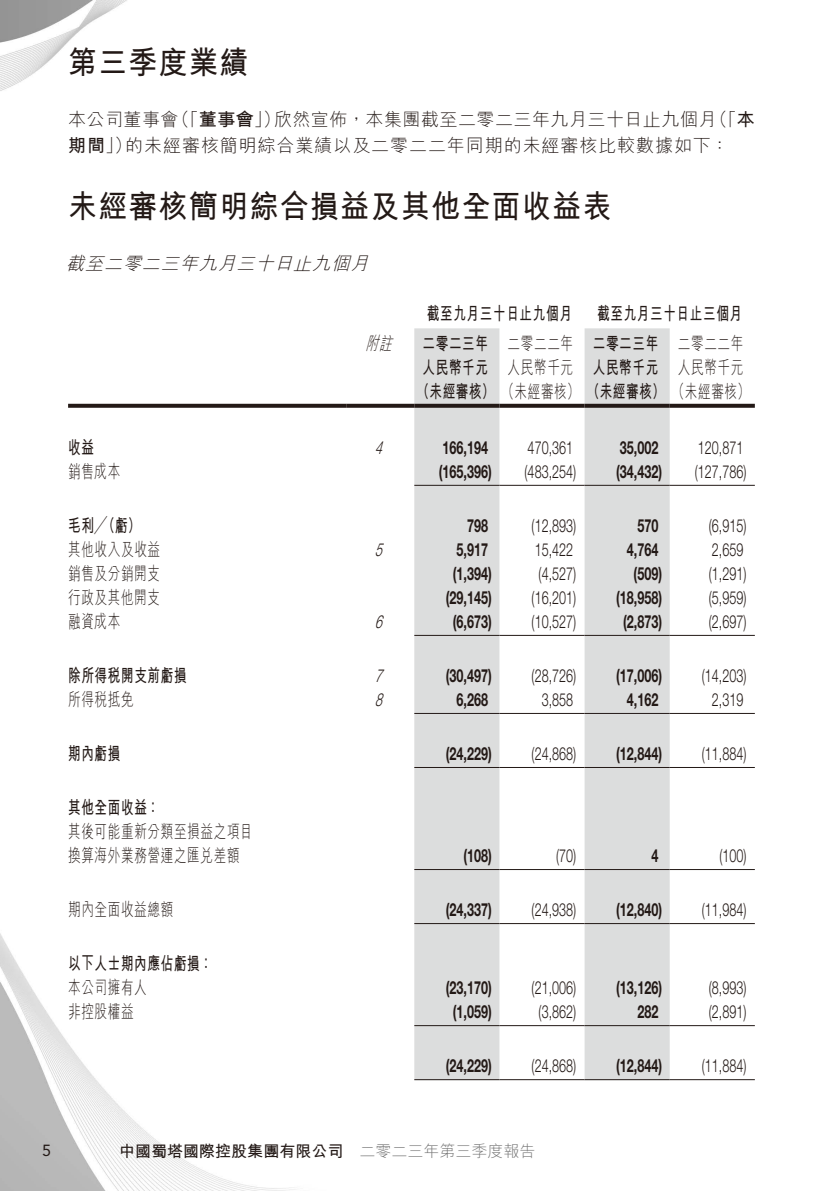
<style>
.page{position:relative;width:840px;height:1191px;background:#fff}
.page>*{position:absolute;margin:0;border:0;box-sizing:border-box;transform-origin:0 0}
.t1{font:700 32px "M Hei HK";letter-spacing:.05em;color:#231916;scale:.9 1}
.t2{font:300 18px "Helvetica Neue LT Std";color:#231916;scale:.7 1}
.t3{font:700 18px "Helvetica Neue LT Std";color:#231916;scale:.7 1}
.t4{font:700 18px/24px "M Hei HK";letter-spacing:.05em;color:#231916;scale:.7 1}
.t5{font:300 18px "M Hei HK";letter-spacing:.05em;color:#231916;scale:.7 1}
.t6{font:300 18px/26px "M Hei HK";letter-spacing:.05em;color:#231916}
.t7{font:300 18px "M Hei HK";letter-spacing:.025em;color:#231916}
.t8{font:italic 300 18px "M Hei HK";color:#231916}
.t9{font:italic 300 18px "Helvetica Neue LT Std";color:#231916;scale:.7 1}
.t10{font:700 18px "M Hei HK";letter-spacing:.05em;color:#231916}
.t11{font:italic 300 18px "M Hei HK";color:#231916;scale:.7 1}
.t12{font:700 16px "M Hei HK";color:#231916}
.t13{font:300 16px "M Hei HK";color:#727272}
.t14{font:16px "Avenir LT Std";color:#231916}
.s1{font-weight:700}
.s2{font-weight:300}
</style>
<div class="page">
<img style="left:0;top:0;width:755px;height:1191px">
<svg style="left:414px;top:328px;width:255px;height:751px;fill:#dcdddd"></svg>
<svg style="left:68px;top:404px;width:278px;height:4px"></svg>
<svg style="left:346px;top:404px;width:68px;height:4px"></svg>
<svg style="left:414px;top:404px;width:85px;height:4px"></svg>
<svg style="left:499px;top:404px;width:85px;height:4px"></svg>
<svg style="left:584px;top:404px;width:85px;height:4px"></svg>
<svg style="left:669px;top:404px;width:85px;height:4px"></svg>
<hr style="left:414px;top:485px;width:85px;height:1px;background:#231916">
<hr style="left:499px;top:485px;width:85px;height:1px;background:#231916">
<hr style="left:584px;top:485px;width:85px;height:1px;background:#231916">
<hr style="left:669px;top:485px;width:85px;height:1px;background:#231916">
<hr style="left:414px;top:635px;width:85px;height:1px;background:#231916">
<hr style="left:499px;top:635px;width:85px;height:1px;background:#231916">
<hr style="left:584px;top:635px;width:85px;height:1px;background:#231916">
<hr style="left:669px;top:635px;width:85px;height:1px;background:#231916">
<hr style="left:414px;top:713px;width:85px;height:1px;background:#231916">
<hr style="left:499px;top:713px;width:85px;height:1px;background:#231916">
<hr style="left:584px;top:713px;width:85px;height:1px;background:#231916">
<hr style="left:669px;top:713px;width:85px;height:1px;background:#231916">
<hr style="left:414px;top:767px;width:85px;height:1px;background:#231916">
<hr style="left:499px;top:767px;width:85px;height:1px;background:#231916">
<hr style="left:584px;top:767px;width:85px;height:1px;background:#231916">
<hr style="left:669px;top:767px;width:85px;height:1px;background:#231916">
<hr style="left:414px;top:869px;width:85px;height:1px;background:#231916">
<hr style="left:499px;top:869px;width:85px;height:1px;background:#231916">
<hr style="left:584px;top:869px;width:85px;height:1px;background:#231916">
<hr style="left:669px;top:869px;width:85px;height:1px;background:#231916">
<hr style="left:414px;top:923px;width:85px;height:1px;background:#231916">
<hr style="left:499px;top:923px;width:85px;height:1px;background:#231916">
<hr style="left:584px;top:923px;width:85px;height:1px;background:#231916">
<hr style="left:669px;top:923px;width:85px;height:1px;background:#231916">
<hr style="left:414px;top:1025px;width:85px;height:1px;background:#231916">
<hr style="left:499px;top:1025px;width:85px;height:1px;background:#231916">
<hr style="left:584px;top:1025px;width:85px;height:1px;background:#231916">
<hr style="left:669px;top:1025px;width:85px;height:1px;background:#231916">
<hr style="left:414px;top:1079px;width:85px;height:1px;background:#231916">
<hr style="left:499px;top:1079px;width:85px;height:1px;background:#231916">
<hr style="left:584px;top:1079px;width:85px;height:1px;background:#231916">
<hr style="left:669px;top:1079px;width:85px;height:1px;background:#231916">
<h1 class="t1" style="left:68px;top:39px;width:201px">第三季度業績</h1>
<p class="t6" style="left:172px;top:106px;width:110px">（「<span class="s1">董事會</span>」）</p>
<p class="t6" style="left:709px;top:106px;width:47px">（「<span class="s1">本</span></p>
<p class="t6" style="left:125px;top:106px;width:604px;text-indent:-57px">本公司董事會<br>的未經審核簡明綜合業績以及二零二二年同期的未經審核比較數據如下：</p>
<p class="t7" style="left:274px;top:110px;width:443px">欣然宣佈，本集團截至二零二三年九月三十日止九個月</p>
<p class="t10" style="left:68px;top:132px;width:65px">期間<span class="s2">」）</span></p>
<h1 class="t1" style="left:68px;top:183px;width:605px">未經審核簡明綜合損益及其他全面收益表</h1>
<p class="t8" style="left:66px;top:254px;width:308px">截至二零二三年九月三十日止九個月</p>
<p class="t4" style="left:597px;top:300px;width:208px">截至九月三十日止三個月</p>
<p class="t4" style="left:426px;top:300px;width:208px">截至九月三十日止九個月</p>
<p class="t11" style="left:365px;top:334px;width:45px">附註</p>
<p class="t4" style="left:422px;top:330px;width:95px">二零二三年</p>
<p class="t5" style="left:507px;top:334px;width:95px">二零二二年</p>
<p class="t4" style="left:592px;top:330px;width:95px">二零二三年</p>
<p class="t5" style="left:677px;top:334px;width:95px">二零二二年</p>
<p class="t5" style="left:507px;top:358px;width:95px">人民幣千元</p>
<p class="t5" style="left:677px;top:358px;width:95px">人民幣千元</p>
<p class="t4" style="left:416px;top:354px;width:477px;text-indent:6px">人民幣千元<br>（未經審核）<span class="s2">（未經審核）</span>（未經審核）<span class="s2">（未經審核(</span></p>
<p class="t4" style="left:592px;top:354px;width:95px">人民幣千元</p>
<p class="t4" style="left:68px;top:433px;width:38px">收益</p>
<p class="t9" style="left:374px;top:436px;width:20px">4</p>
<p class="t3" style="left:442px;top:436px;width:67px">166,194</p>
<p class="t2" style="left:527px;top:436px;width:67px">470,361</p>
<p class="t3" style="left:619px;top:436px;width:57px">35,002</p>
<p class="t2" style="left:697px;top:436px;width:67px">120,871</p>
<p class="t5" style="left:68px;top:462px;width:76px">銷售成本</p>
<p class="t3" style="left:438px;top:460px;width:77px">)165,396(</p>
<p class="t2" style="left:524px;top:460px;width:75px">)483,254(</p>
<p class="t3" style="left:615px;top:460px;width:67px">)34,432(</p>
<p class="t2" style="left:694px;top:460px;width:75px">)127,786(</p>
<p class="t4" style="left:68px;top:511px;width:105px">毛利╱（虧(</p>
<p class="t3" style="left:467px;top:514px;width:32px">798</p>
<p class="t2" style="left:531px;top:514px;width:65px">)12,893(</p>
<p class="t3" style="left:637px;top:514px;width:32px">570</p>
<p class="t2" style="left:708px;top:514px;width:55px">)6,915(</p>
<p class="t5" style="left:68px;top:540px;width:133px">其他收入及收益</p>
<p class="t9" style="left:374px;top:538px;width:20px">5</p>
<p class="t3" style="left:456px;top:538px;width:47px">5,917</p>
<p class="t2" style="left:534px;top:538px;width:57px">15,422</p>
<p class="t3" style="left:626px;top:538px;width:47px">4,764</p>
<p class="t2" style="left:711px;top:538px;width:47px">2,659</p>
<p class="t5" style="left:68px;top:564px;width:133px">銷售及分銷開支</p>
<p class="t3" style="left:452px;top:562px;width:57px">)1,394(</p>
<p class="t2" style="left:538px;top:562px;width:55px">)4,527(</p>
<p class="t3" style="left:633px;top:562px;width:42px">)509(</p>
<p class="t2" style="left:708px;top:562px;width:55px">)1,291(</p>
<p class="t5" style="left:68px;top:588px;width:133px">行政及其他開支</p>
<p class="t3" style="left:445px;top:586px;width:67px">)29,145(</p>
<p class="t2" style="left:531px;top:586px;width:65px">)16,201(</p>
<p class="t3" style="left:615px;top:586px;width:67px">)18,958(</p>
<p class="t2" style="left:708px;top:586px;width:55px">)5,959(</p>
<p class="t5" style="left:68px;top:612px;width:76px">融資成本</p>
<p class="t9" style="left:374px;top:610px;width:20px">6</p>
<p class="t3" style="left:452px;top:610px;width:57px">)6,673(</p>
<p class="t2" style="left:531px;top:610px;width:65px">)10,527(</p>
<p class="t3" style="left:622px;top:610px;width:57px">)2,873(</p>
<p class="t2" style="left:708px;top:610px;width:55px">)2,697(</p>
<p class="t4" style="left:68px;top:661px;width:171px">除所得稅開支前虧損</p>
<p class="t9" style="left:374px;top:664px;width:20px">7</p>
<p class="t3" style="left:445px;top:664px;width:67px">)30,497(</p>
<p class="t2" style="left:531px;top:664px;width:65px">)28,726(</p>
<p class="t3" style="left:615px;top:664px;width:67px">)17,006(</p>
<p class="t2" style="left:701px;top:664px;width:65px">)14,203(</p>
<p class="t5" style="left:68px;top:690px;width:95px">所得稅抵免</p>
<p class="t9" style="left:374px;top:688px;width:20px">8</p>
<p class="t3" style="left:456px;top:688px;width:47px">6,268</p>
<p class="t2" style="left:541px;top:688px;width:47px">3,858</p>
<p class="t3" style="left:626px;top:688px;width:47px">4,162</p>
<p class="t2" style="left:711px;top:688px;width:47px">2,319</p>
<p class="t4" style="left:68px;top:739px;width:76px">期內虧損</p>
<p class="t4" style="left:68px;top:793px;width:132px">其他全面收益：</p>
<p class="t5" style="left:68px;top:822px;width:265px">其後可能重新分類至損益之項目</p>
<p class="t3" style="left:445px;top:742px;width:67px">)24,229(</p>
<p class="t2" style="left:531px;top:742px;width:65px">)24,868(</p>
<p class="t3" style="left:615px;top:742px;width:67px">)12,844(</p>
<p class="t2" style="left:701px;top:742px;width:65px">)11,884(</p>
<p class="t5" style="left:68px;top:846px;width:246px">換算海外業務營運之匯兌差額</p>
<p class="t3" style="left:463px;top:844px;width:42px">)108(</p>
<p class="t2" style="left:556px;top:844px;width:30px">7 0) (</p>
<p class="t3" style="left:651px;top:844px;width:12px">4</p>
<p class="t2" style="left:719px;top:844px;width:40px">)100(</p>
<p class="t5" style="left:68px;top:900px;width:152px">期內全面收益總額</p>
<p class="t4" style="left:68px;top:949px;width:208px">以下人士期內應佔虧損：</p>
<p class="t3" style="left:445px;top:898px;width:67px">)24,337(</p>
<p class="t2" style="left:531px;top:898px;width:65px">)24,938(</p>
<p class="t3" style="left:615px;top:898px;width:67px">)12,840(</p>
<p class="t2" style="left:701px;top:898px;width:65px">)11,984(</p>
<p class="t5" style="left:68px;top:978px;width:114px">本公司擁有人</p>
<p class="t3" style="left:445px;top:976px;width:67px">)23,170(</p>
<p class="t2" style="left:531px;top:976px;width:65px">)21,006(</p>
<p class="t3" style="left:615px;top:976px;width:67px">)13,126(</p>
<p class="t2" style="left:708px;top:976px;width:55px">)8,993(</p>
<p class="t5" style="left:68px;top:1002px;width:95px">非控股權益</p>
<p class="t3" style="left:452px;top:1000px;width:57px">)1,059(</p>
<p class="t2" style="left:538px;top:1000px;width:55px">)3,862(</p>
<p class="t3" style="left:637px;top:1000px;width:32px">282</p>
<p class="t2" style="left:708px;top:1000px;width:55px">)2,891(</p>
<p class="t3" style="left:445px;top:1054px;width:67px">)24,229(</p>
<p class="t2" style="left:531px;top:1054px;width:65px">)24,868(</p>
<p class="t3" style="left:615px;top:1054px;width:67px">)12,844(</p>
<p class="t2" style="left:701px;top:1054px;width:65px">)11,884(</p>
<p class="t14" style="left:42px;top:1141px;width:10px">5</p>
<p class="t12" style="left:119px;top:1139px;width:225px">中國蜀塔國際控股集團有限公司</p>
<p class="t13" style="left:359px;top:1143px;width:177px">二零二三年第三季度報告</p>
</div>
